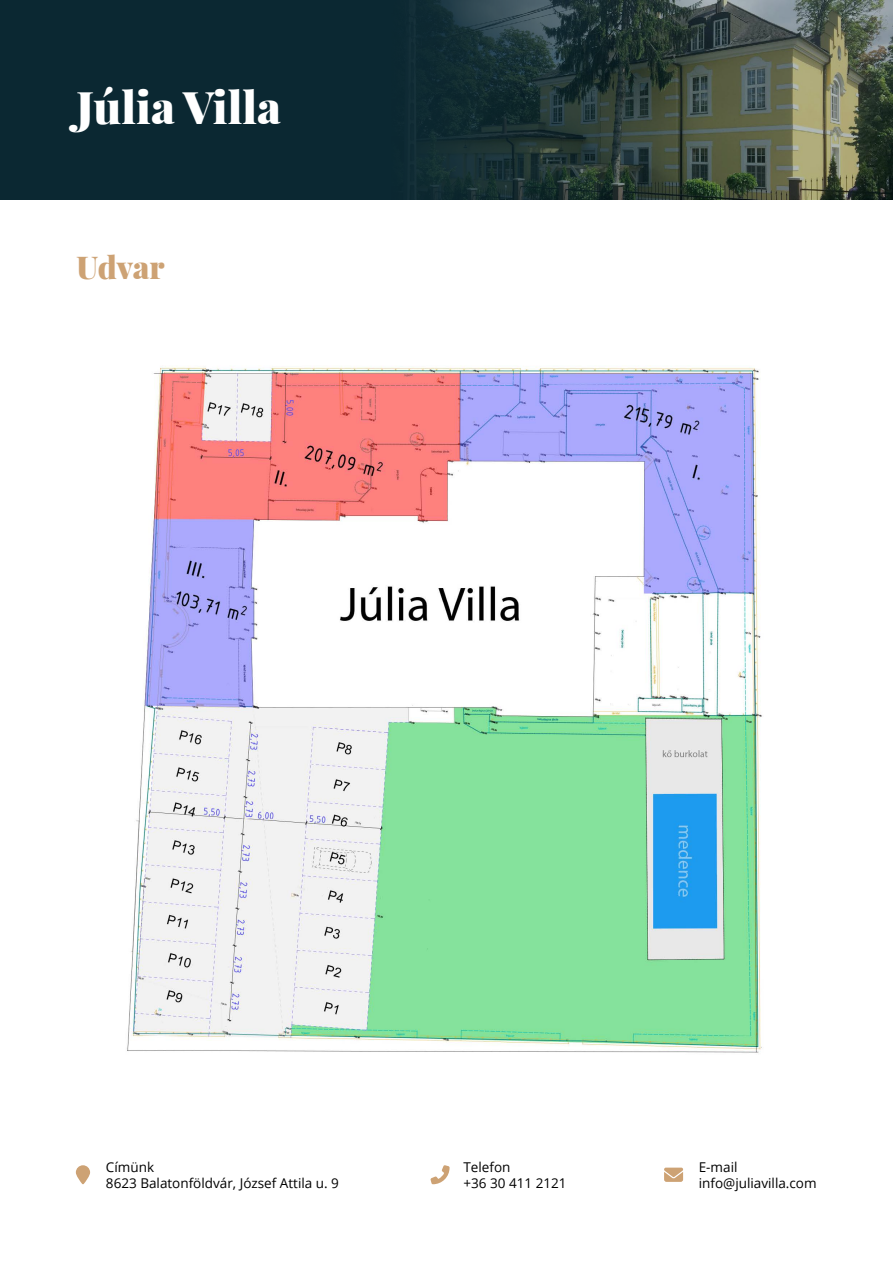
<style>
.page{position:relative;width:893px;height:1263px;background:#fff}
.page>*{position:absolute;margin:0;border:0;box-sizing:border-box;transform-origin:0 0}
.t1{font:900 45px "Playfair Display";color:#fff}
.t2{font:900 31.5px "Playfair Display";letter-spacing:-.01em;color:#cda274}
.t3{font:13.5px/16.2px "Open Sans";color:#000}
</style>
<div class="page">
<svg style="left:1px;top:0;width:892px;height:200px;background:#243a3b"></svg>
<svg style="left:664px;top:1167px;width:19px;height:15px"></svg>
<svg style="left:76px;top:1165px;width:14px;height:19px"></svg>
<svg style="left:431px;top:1165px;width:19px;height:19px"></svg>
<img style="left:127px;top:366px;width:635px;height:687px">
<h1 class="t1" style="left:77px;top:78px;width:206px">Júlia Villa</h1>
<h2 class="t2" style="left:77px;top:246px;width:90px">Udvar</h2>
<p class="t3" style="left:106px;top:1158px;width:235px">Címünk<br>8623 Balatonföldvár, József Attila u. 9</p>
<p class="t3" style="left:463px;top:1158px;width:105px">Telefon<br>+36 30 411 2121</p>
<p class="t3" style="left:699px;top:1158px;width:119px">E-mail info@juliavilla.com</p>
</div>
